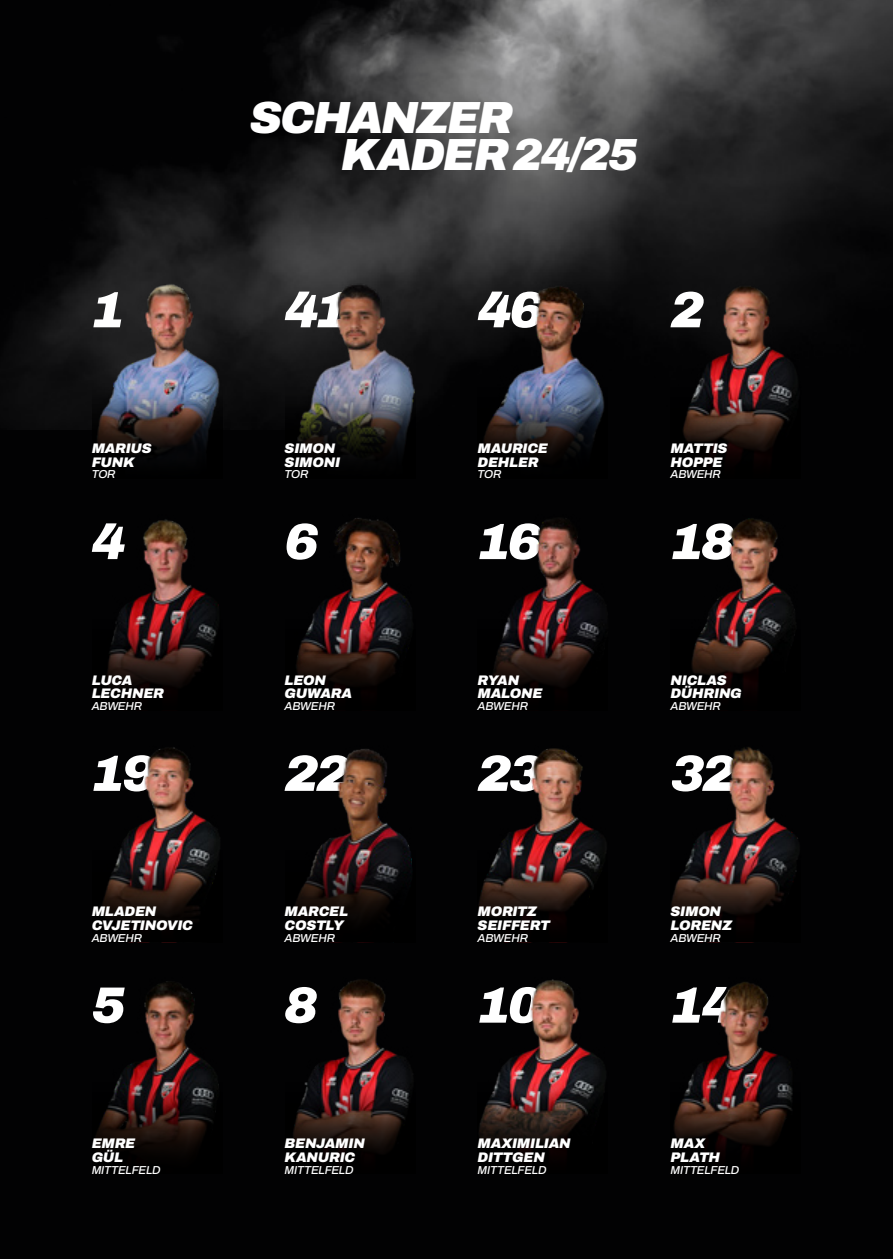
<style>
.page{position:relative;width:893px;height:1259px;background:#020203}
.page>*{position:absolute;margin:0;border:0;box-sizing:border-box;transform-origin:0 0}
.t1{font:italic 600 51px "Archivo";letter-spacing:-.055em;color:#fff}
.t2{font:italic 600 45px/37.5px "Archivo";letter-spacing:-.045em;color:#fff}
.t3{font:italic 600 13.8px/13.8px "Archivo";letter-spacing:-.02em;color:#fff}
.t4{font:italic 600 11.4px "Archivo";letter-spacing:-.02em;color:#fff}
</style>
<div class="page">
<img style="left:18px;top:0;width:875px;height:425px">
<img style="left:92px;top:282px;width:130px;height:86px">
<img style="left:92px;top:368px;width:130px;height:85px">
<img style="left:285px;top:282px;width:130px;height:86px">
<svg style="left:285px;top:368px;width:130px;height:85px"></svg>
<img style="left:478px;top:282px;width:130px;height:86px">
<svg style="left:478px;top:368px;width:130px;height:87px"></svg>
<img style="left:670px;top:282px;width:131px;height:86px">
<img style="left:670px;top:368px;width:131px;height:90px">
<img style="left:328px;top:518px;width:79px;height:82px">
<img style="left:296px;top:600px;width:115px;height:89px">
<img style="left:523px;top:518px;width:77px;height:82px">
<img style="left:493px;top:600px;width:108px;height:88px">
<img style="left:717px;top:518px;width:73px;height:82px">
<svg style="left:692px;top:600px;width:103px;height:90px"></svg>
<img style="left:133px;top:747px;width:84px;height:85px">
<img style="left:102px;top:832px;width:118px;height:87px">
<img style="left:338px;top:749px;width:59px;height:83px">
<svg style="left:295px;top:832px;width:117px;height:84px"></svg>
<img style="left:514px;top:748px;width:84px;height:84px">
<img style="left:479px;top:832px;width:127px;height:89px">
<img style="left:708px;top:747px;width:84px;height:85px">
<img style="left:671px;top:832px;width:128px;height:89px">
<img style="left:325px;top:979px;width:79px;height:85px">
<img style="left:293px;top:1064px;width:120px;height:89px">
<img style="left:505px;top:979px;width:98px;height:85px">
<img style="left:479px;top:1064px;width:127px;height:89px">
<img style="left:708px;top:982px;width:75px;height:82px">
<img style="left:674px;top:1064px;width:119px;height:88px">
<img style="left:135px;top:519px;width:76px;height:81px">
<svg style="left:107px;top:600px;width:112px;height:89px"></svg>
<img style="left:131px;top:981px;width:77px;height:83px">
<svg style="left:96px;top:1064px;width:123px;height:86px"></svg>
<h2 class="t2" style="left:341px;top:98px;width:299px;text-indent:-91px">SCHANZER<br>KADER 24/25</h2>
<h1 class="t1" style="left:92px;top:272px;width:36px">1</h1>
<h1 class="t1" style="left:285px;top:272px;width:66px">41</h1>
<h1 class="t1" style="left:478px;top:272px;width:68px">46</h1>
<h1 class="t1" style="left:670px;top:272px;width:36px">2</h1>
<p class="t3" style="left:92px;top:441px;width:62px">MARIUS<br>FUNK</p>
<p class="t4" style="left:92px;top:466px;width:25px">TOR</p>
<p class="t3" style="left:285px;top:441px;width:57px">SIMON<br>SIMONI</p>
<p class="t4" style="left:285px;top:466px;width:25px">TOR</p>
<p class="t3" style="left:478px;top:441px;width:72px">MAURICE<br>DEHLER</p>
<p class="t4" style="left:478px;top:466px;width:25px">TOR</p>
<p class="t3" style="left:670px;top:441px;width:59px">MATTIS<br>HOPPE</p>
<p class="t4" style="left:670px;top:466px;width:52px">ABWEHR</p>
<h1 class="t1" style="left:92px;top:503px;width:36px">4</h1>
<h1 class="t1" style="left:285px;top:503px;width:36px">6</h1>
<h1 class="t1" style="left:478px;top:503px;width:66px">16</h1>
<h1 class="t1" style="left:670px;top:503px;width:66px">18</h1>
<p class="t3" style="left:92px;top:673px;width:74px">LUCA<br>LECHNER</p>
<p class="t4" style="left:92px;top:697px;width:52px">ABWEHR</p>
<p class="t3" style="left:285px;top:673px;width:69px">LEON<br>GUWARA</p>
<p class="t4" style="left:285px;top:697px;width:52px">ABWEHR</p>
<p class="t3" style="left:478px;top:673px;width:66px">RYAN<br>MALONE</p>
<p class="t4" style="left:478px;top:697px;width:52px">ABWEHR</p>
<p class="t3" style="left:670px;top:673px;width:73px">NICLAS<br>DÜHRING</p>
<p class="t4" style="left:670px;top:697px;width:52px">ABWEHR</p>
<h1 class="t1" style="left:92px;top:735px;width:66px">19</h1>
<h1 class="t1" style="left:285px;top:735px;width:67px">22</h1>
<h1 class="t1" style="left:478px;top:735px;width:67px">23</h1>
<h1 class="t1" style="left:670px;top:735px;width:67px">32</h1>
<p class="t3" style="left:92px;top:904px;width:103px">MLADEN<br>CVJETINOVIC</p>
<p class="t4" style="left:92px;top:929px;width:52px">ABWEHR</p>
<p class="t3" style="left:285px;top:904px;width:65px">MARCEL<br>COSTLY</p>
<p class="t4" style="left:285px;top:929px;width:52px">ABWEHR</p>
<p class="t3" style="left:478px;top:904px;width:74px">MORITZ<br>SEIFFERT</p>
<p class="t4" style="left:478px;top:929px;width:52px">ABWEHR</p>
<p class="t3" style="left:670px;top:904px;width:63px">SIMON<br>LORENZ</p>
<p class="t4" style="left:670px;top:929px;width:52px">ABWEHR</p>
<h1 class="t1" style="left:92px;top:967px;width:36px">5</h1>
<h1 class="t1" style="left:285px;top:967px;width:36px">8</h1>
<h1 class="t1" style="left:478px;top:967px;width:66px">10</h1>
<h1 class="t1" style="left:670px;top:967px;width:67px">14</h1>
<p class="t3" style="left:92px;top:1136px;width:45px">EMRE<br>GÜL</p>
<p class="t4" style="left:92px;top:1161px;width:70px">MITTELFELD</p>
<p class="t3" style="left:285px;top:1136px;width:82px">BENJAMIN<br>KANURIC</p>
<p class="t4" style="left:285px;top:1161px;width:70px">MITTELFELD</p>
<p class="t3" style="left:478px;top:1136px;width:95px">MAXIMILIAN<br>DITTGEN</p>
<p class="t4" style="left:478px;top:1161px;width:70px">MITTELFELD</p>
<p class="t3" style="left:670px;top:1136px;width:51px">MAX<br>PLATH</p>
<p class="t4" style="left:670px;top:1161px;width:70px">MITTELFELD</p>
</div>
